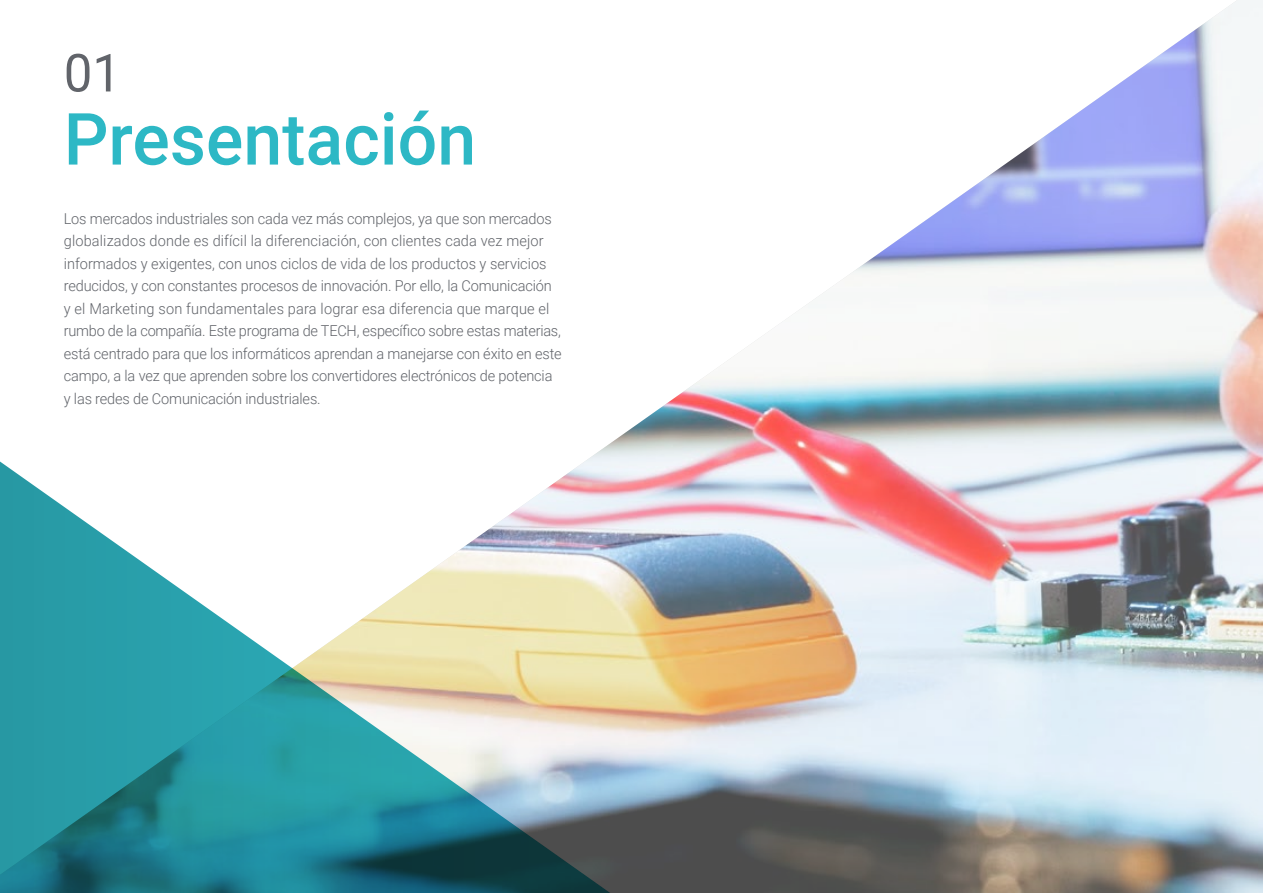
<style>
.page{position:relative;width:1263px;height:893px;background:#fff}
.page>*{position:absolute;margin:0;border:0;box-sizing:border-box;transform-origin:0 0}
.t1{font:500 72px "Roboto";color:#2db8c5}
.t2{font:52.5px "Roboto";color:#61646a}
.t3{font:300 15px/22.5px "Roboto";letter-spacing:-.01em;color:#61646a}
</style>
<div class="page">
<img style="left:607px;top:0;width:656px;height:893px">
<svg style="left:0;top:446px;width:640px;height:447px"></svg>
<h2 class="t2" style="left:64px;top:36px;width:59px">01</h2>
<h1 class="t1" style="left:64px;top:89px;width:414px">Presentación</h1>
<p class="t3" style="left:64px;top:207px;width:499px">Los mercados industriales son cada vez más complejos, ya que son mercados globalizados donde es difícil la diferenciación, con clientes cada vez mejor informados y exigentes, con unos ciclos de vida de los productos y servicios reducidos, y con constantes procesos de innovación. Por ello, la Comunicación y el Marketing son fundamentales para lograr esa diferencia que marque el rumbo de la compañía. Este programa de TECH, específico sobre estas materias, está centrado para que los informáticos aprendan a manejarse con éxito en este campo, a la vez que aprenden sobre los convertidores electrónicos de potencia y las redes de Comunicación industriales.</p>
</div>
